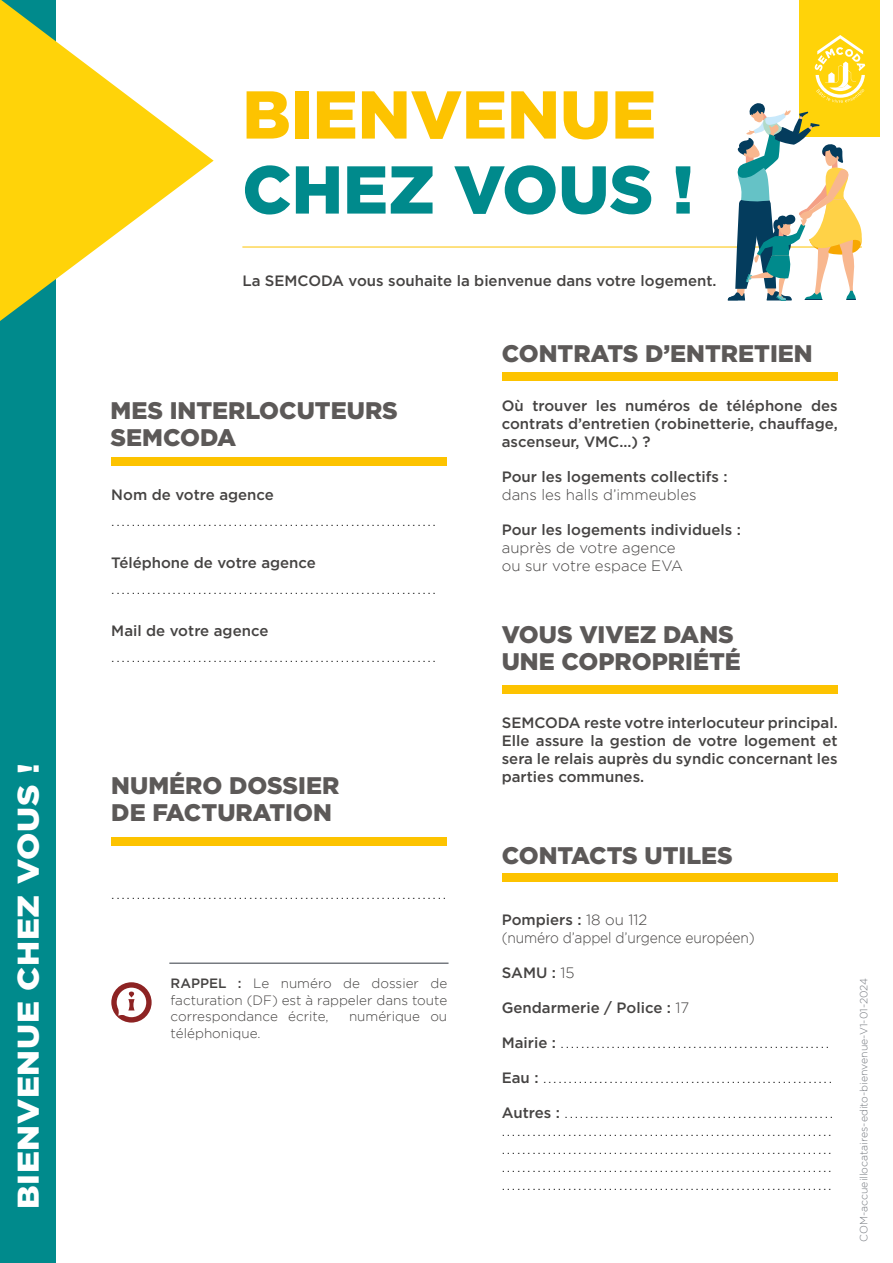
<style>
.page{position:relative;width:893px;height:1263px;background:#fff}
.page>*{position:absolute;margin:0;border:0;box-sizing:border-box;transform-origin:0 0}
.t1{font:900 67.5px "Gotham";color:#fdc300}
.t2{font:900 67.5px "Gotham";color:#008a8c}
.t3{font:900 30px "Gotham";letter-spacing:.02em;color:#fff;scale:1.1 1}
.t4{font:900 24px/27px "Gotham";color:#5c5958}
.t5{font:300 15px/18px "Gotham";color:#000;text-align:justify}
.t6{font:500 15px/18px "Gotham";color:#454342;text-align:justify}
.t7{font:300 15px/18px "Gotham";color:#454342}
.t8{font:300 13.5px/16.5px "Gotham";color:#454342;text-align:justify}
.t9{font:300 10.5px "Gotham";color:#767a80}
.s1{font-weight:500}
.s2{font-weight:300}
.s3{font-weight:500;color:#454342}
</style>
<div class="page">
<div style="left:0;top:0;width:55px;height:1263px;background:#008a8c"></div>
<hr style="left:242px;top:247px;width:620px;height:1px;background:#fdc300">
<div style="left:111px;top:457px;width:335px;height:8px;background:#fdc300"></div>
<div style="left:502px;top:372px;width:336px;height:8px;background:#fdc300"></div>
<div style="left:502px;top:685px;width:336px;height:9px;background:#fdc300"></div>
<div style="left:111px;top:837px;width:336px;height:8px;background:#fdc300"></div>
<div style="left:502px;top:873px;width:336px;height:9px;background:#fdc300"></div>
<svg style="left:111px;top:982px;width:41px;height:40px"></svg>
<hr style="left:169px;top:962px;width:279px;height:2px;background:#767a80">
<svg style="left:0;top:0;width:214px;height:321px"></svg>
<div style="left:799px;top:0;width:81px;height:136px;background:#ffd309"></div>
<svg style="left:728px;top:35px;width:139px;height:266px"></svg>
<h2 class="t3" style="left:11px;top:1209px;width:406px;rotate:-90deg">BIENVENUE CHEZ VOUS !</h2>
<h1 class="t1" style="left:242px;top:76px;width:415px">BIENVENUE</h1>
<h1 class="t2" style="left:242px;top:151px;width:453px">CHEZ VOUS !</h1>
<p class="t6" style="left:242px;top:272px;width:476px">La SEMCODA vous souhaite la bienvenue dans votre logement.</p>
<h3 class="t4" style="left:111px;top:397px;width:289px">MES INTERLOCUTEURS<br>SEMCODA</h3>
<p class="t6" style="left:111px;top:486px;width:164px">Nom de votre agence</p>
<p class="t5" style="left:111px;top:511px;width:326px">................................................................</p>
<p class="t6" style="left:111px;top:554px;width:206px">Téléphone de votre agence</p>
<p class="t5" style="left:111px;top:579px;width:326px">................................................................</p>
<p class="t6" style="left:111px;top:622px;width:159px">Mail de votre agence</p>
<p class="t5" style="left:111px;top:647px;width:326px">................................................................</p>
<h3 class="t4" style="left:111px;top:772px;width:230px">NUMÉRO DOSSIER<br>DE FACTURATION</h3>
<p class="t5" style="left:111px;top:884px;width:336px">..................................................................</p>
<p class="t8" style="left:171px;top:975px;width:278px"><span class="s1">RAPPEL :</span> Le numéro de dossier de facturation (DF) est à rappeler dans toute correspondance écrite,</p>
<p class="t8" style="left:349px;top:1008px;width:100px">numérique ou</p>
<p class="t8" style="left:171px;top:1024px;width:92px">téléphonique.</p>
<h3 class="t4" style="left:502px;top:339px;width:312px">CONTRATS D’ENTRETIEN</h3>
<p class="t6" style="left:502px;top:397px;width:337px">Où trouver les numéros de téléphone des contrats d’entretien (robinetterie, chauffage, ascenseur, VMC...) ?</p>
<p class="t6" style="left:502px;top:468px;width:227px">Pour les logements collectifs :</p>
<p class="t7" style="left:502px;top:486px;width:196px">dans les halls d’immeubles</p>
<p class="t6" style="left:502px;top:521px;width:241px">Pour les logements individuels :</p>
<p class="t7" style="left:502px;top:539px;width:183px">auprès de votre agence ou sur votre espace EVA</p>
<h3 class="t4" style="left:502px;top:620px;width:241px">VOUS VIVEZ DANS<br>UNE COPROPRIÉTÉ</h3>
<p class="t6" style="left:502px;top:714px;width:337px">SEMCODA reste votre interlocuteur principal.<br>Elle assure la gestion de votre logement et sera le relais auprès du syndic concernant les parties communes.</p>
<h3 class="t4" style="left:502px;top:842px;width:233px">CONTACTS UTILES</h3>
<p class="t7" style="left:502px;top:910px;width:254px"><span class="s1">Pompiers :</span> 18 ou 112<br>(numéro d’appel d’urgence européen)</p>
<p class="t6" style="left:502px;top:963px;width:74px">SAMU : <span class="s2">15</span></p>
<p class="t6" style="left:502px;top:998px;width:189px">Gendarmerie / Police : <span class="s2">17</span></p>
<p class="t5" style="left:502px;top:1033px;width:329px"><span class="s3">Mairie :</span> .....................................................</p>
<p class="t5" style="left:502px;top:1068px;width:332px"><span class="s3">Eau :</span> .........................................................</p>
<p class="t5" style="left:502px;top:1103px;width:333px"><span class="s3">Autres :</span> ..................................................... ................................................................. ................................................................. ................................................................. .................................................................</p>
<p class="t9" style="left:858px;top:1242px;width:265px;rotate:-90deg">COM-accueillocataires-edito-bienvenue-V1-01-2024</p>
</div>
